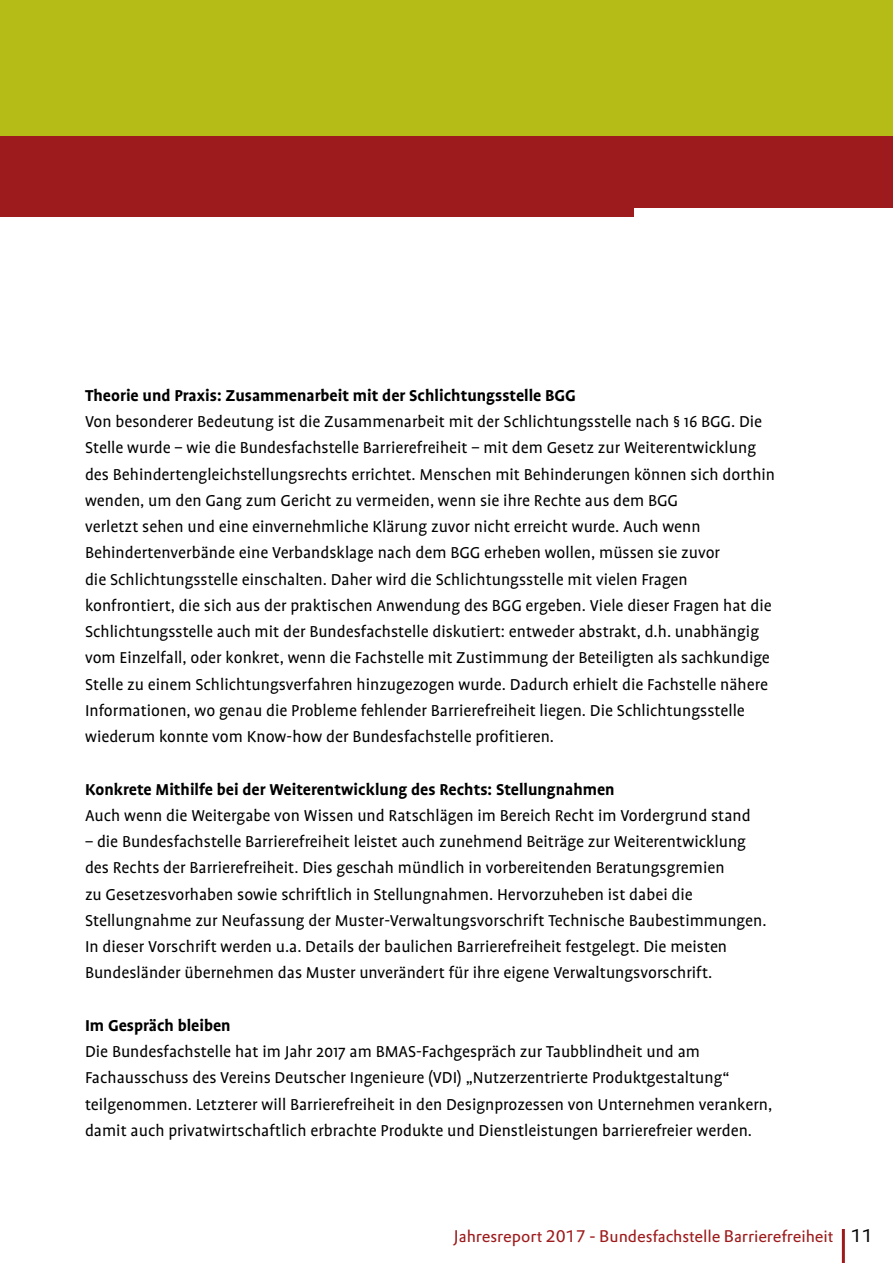
<style>
.page{position:relative;width:893px;height:1263px;background:#fff}
.page>*{position:absolute;margin:0;border:0;box-sizing:border-box;transform-origin:0 0}
.t1{font:18px/26.2px "Profile";color:#000}
.t2{font:700 18px "Profile";color:#000}
.t3{font:16.5px "DTL Prokyon T";letter-spacing:-.005em;color:#9d1b1c}
.s1{font-size:18px;color:#000}
</style>
<div class="page">
<div style="left:0;top:0;width:893px;height:136px;background:#b5bb17"></div>
<div style="left:0;top:136px;width:893px;height:71px;background:#9d1b1c"></div>
<div style="left:0;top:202px;width:634px;height:15px;background:#9d1b1c"></div>
<hr style="left:842px;top:1229px;width:3px;height:34px;background:#9d1b1c">
<h3 class="t2" style="left:85px;top:386px;width:492px">Theorie und Praxis: Zusammenarbeit mit der Schlichtungsstelle BGG</h3>
<p class="t1" style="left:85px;top:409px;width:692px">Von besonderer Bedeutung ist die Zusammenarbeit mit der Schlichtungsstelle nach § 16 BGG. Die Stelle wurde – wie die Bundesfachstelle Barrierefreiheit – mit dem Gesetz zur Weiterentwicklung des Behindertengleichstellungsrechts errichtet. Menschen mit Behinderungen können sich dorthin wenden, um den Gang zum Gericht zu vermeiden, wenn sie ihre Rechte aus dem BGG<br>verletzt sehen und eine einvernehmliche Klärung zuvor nicht erreicht wurde. Auch wenn Behindertenverbände eine Verbandsklage nach dem BGG erheben wollen, müssen sie zuvor<br>die Schlichtungsstelle einschalten. Daher wird die Schlichtungsstelle mit vielen Fragen konfrontiert, die sich aus der praktischen Anwendung des BGG ergeben. Viele dieser Fragen hat die Schlichtungsstelle auch mit der Bundesfachstelle diskutiert: entweder abstrakt, d.h. unabhängig vom Einzelfall, oder konkret, wenn die Fachstelle mit Zustimmung der Beteiligten als sachkundige Stelle zu einem Schlichtungsverfahren hinzugezogen wurde. Dadurch erhielt die Fachstelle nähere Informationen, wo genau die Probleme fehlender Barrierefreiheit liegen. Die Schlichtungsstelle wiederum konnte vom Know-how der Bundesfachstelle proftieren.</p>
<h3 class="t2" style="left:85px;top:779px;width:531px">Konkrete Mithilfe bei der Weiterentwicklung des Rechts: Stellungnahmen</h3>
<p class="t1" style="left:85px;top:802px;width:667px">Auch wenn die Weitergabe von Wissen und Ratschlägen im Bereich Recht im Vordergrund stand</p>
<p class="t1" style="left:85px;top:829px;width:683px">– die Bundesfachstelle Barrierefreiheit leistet auch zunehmend Beiträge zur Weiterentwicklung des Rechts der Barrierefreiheit. Dies geschah mündlich in vorbereitenden Beratungsgremien<br>zu Gesetzesvorhaben sowie schriftlich in Stellungnahmen. Hervorzuheben ist dabei die Stellungnahme zur Neufassung der Muster-Verwaltungsvorschrift Technische Baubestimmungen.<br>In dieser Vorschrift werden u.a. Details der baulichen Barrierefreiheit festgelegt. Die meisten Bundesländer übernehmen das Muster unverändert für ihre eigene Verwaltungsvorschrift.</p>
<h3 class="t2" style="left:85px;top:1016px;width:147px">Im Gespräch bleiben</h3>
<p class="t1" style="left:85px;top:1039px;width:689px">Die Bundesfachstelle hat im Jahr 2017 am BMAS-Fachgespräch zur Taubblindheit und am Fachausschuss des Vereins Deutscher Ingenieure (VDI) „Nutzerzentrierte Produktgestaltung“ teilgenommen. Letzterer will Barrierefreiheit in den Designprozessen von Unternehmen verankern, damit auch privatwirtschaftlich erbrachte Produkte und Dienstleistungen barrierefreier werden.</p>
<p class="t3" style="left:454px;top:1225px;width:421px">Jahresreport 2017 - Bundesfachstelle Barrierefreiheit <span class="s1">11</span></p>
</div>
